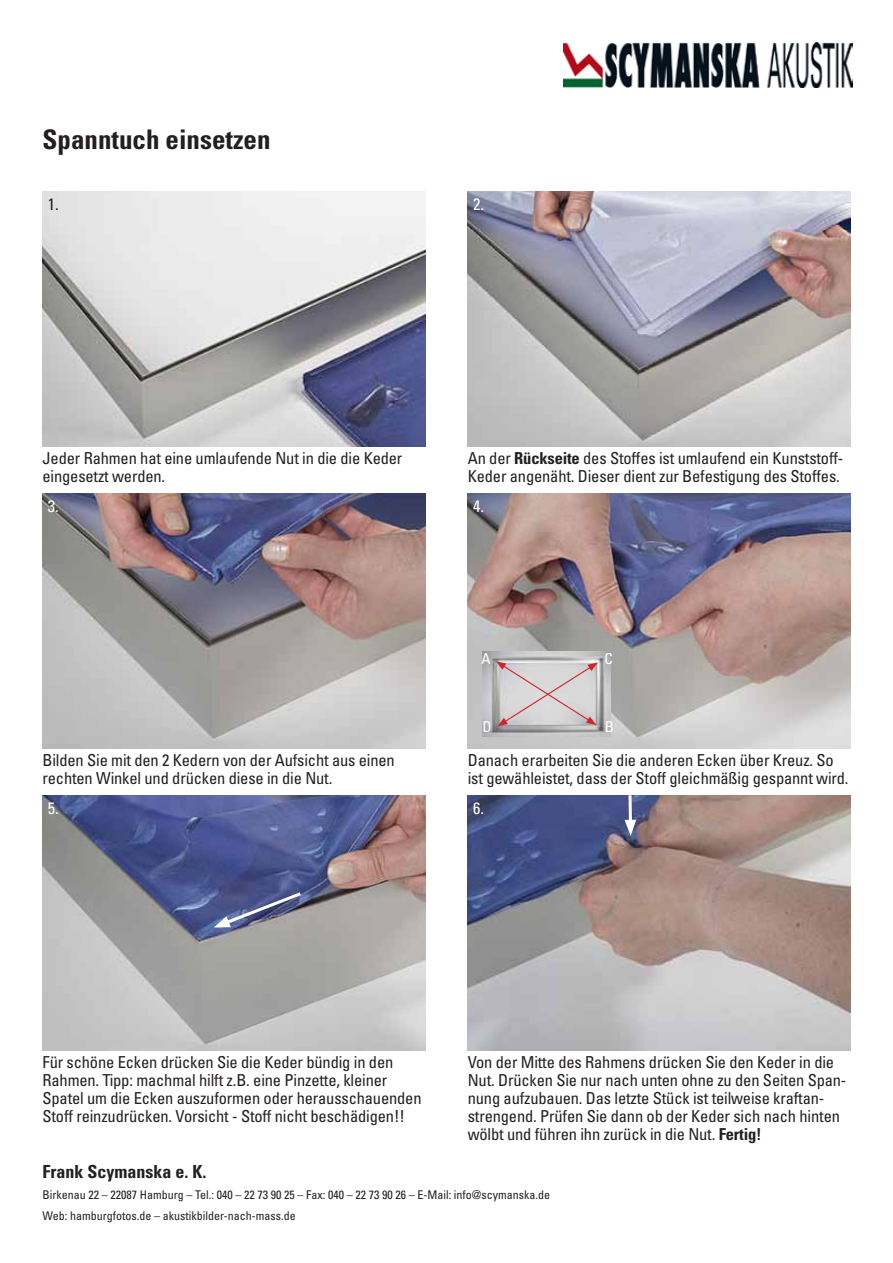
<style>
.page{position:relative;width:893px;height:1263px;background:#fff}
.page>*{position:absolute;margin:0;border:0;box-sizing:border-box;transform-origin:0 0}
.t1{font:700 condensed 27px "Univers LT";color:#231f20}
.t2{font:700 condensed 18px "Univers LT";color:#231f20}
.t3{font:condensed 16.5px/18px "Univers LT";letter-spacing:-.01em;color:#231f20}
.t4{font:condensed 16.5px "Univers LT";color:#fff}
.t5{font:condensed 15px "Univers LT";color:#fff}
.t6{font:condensed 12px/21px "Univers LT";color:#231f20}
.s1{font-weight:700}
</style>
<div class="page">
<img style="left:43px;top:191px;width:382px;height:255px">
<img style="left:564px;top:43px;width:289px;height:44px">
<img style="left:468px;top:191px;width:382px;height:255px">
<img style="left:43px;top:493px;width:382px;height:255px">
<img style="left:468px;top:493px;width:382px;height:255px">
<img style="left:43px;top:795px;width:382px;height:255px">
<img style="left:468px;top:795px;width:382px;height:255px">
<img style="left:483px;top:652px;width:127px;height:85px">
<svg style="left:496px;top:661px;width:102px;height:65px;background:#d3c9ca"></svg>
<svg style="left:214px;top:890px;width:90px;height:38px;background:#6d7396"></svg>
<svg style="left:625px;top:795px;width:11px;height:41px"></svg>
<h1 class="t1" style="left:43px;top:123px;width:230px">Spanntuch einsetzen</h1>
<p class="t3" style="left:48px;top:195px;width:12px">1.</p>
<p class="t4" style="left:473px;top:194px;width:12px">2.</p>
<p class="t3" style="left:43px;top:449px;width:361px">Jeder Rahmen hat eine umlaufende Nut in die die Keder eingesetzt werden.</p>
<p class="t4" style="left:48px;top:495px;width:12px">3.</p>
<p class="t3" style="left:468px;top:449px;width:377px">An der <span class="s1">Rückseite</span> des Stoffes ist umlaufend ein Kunststoff-<br>Keder angenäht. Dieser dient zur Befestigung des Stoffes.</p>
<p class="t4" style="left:473px;top:495px;width:12px">4.</p>
<p class="t5" style="left:482px;top:649px;width:11px">A</p>
<p class="t5" style="left:604px;top:649px;width:10px">C</p>
<p class="t5" style="left:483px;top:717px;width:11px">D</p>
<p class="t5" style="left:605px;top:717px;width:11px">B</p>
<p class="t3" style="left:43px;top:751px;width:354px">Bilden Sie mit den 2 Kedern von der Aufsicht aus einen rechten Winkel und drücken diese in die Nut.</p>
<p class="t3" style="left:468px;top:751px;width:382px">Danach erarbeiten Sie die anderen Ecken über Kreuz. So ist gewähleistet, dass der Stoff gleichmäßig gespannt wird.</p>
<p class="t4" style="left:48px;top:797px;width:12px">5.</p>
<p class="t4" style="left:473px;top:797px;width:12px">6.</p>
<p class="t3" style="left:43px;top:1053px;width:381px">Für schöne Ecken drücken Sie die Keder bündig in den Rahmen. Tipp: machmal hilft z.B. eine Pinzette, kleiner Spatel um die Ecken auszuformen oder herausschauenden Stoff reinzudrücken. Vorsicht - Stoff nicht beschädigen!!</p>
<p class="t3" style="left:468px;top:1053px;width:380px">Von der Mitte des Rahmens drücken Sie den Keder in die Nut. Drücken Sie nur nach unten ohne zu den Seiten Span&shy;nung aufzubauen. Das letzte Stück ist teilweise kraftan&shy;strengend. Prüfen Sie dann ob der Keder sich nach hinten wölbt und führen ihn zurück in die Nut. <span class="s1">Fertig!</span></p>
<p class="t2" style="left:43px;top:1161px;width:165px">Frank Scymanska e. K.</p>
<p class="t6" style="left:43px;top:1184px;width:509px">Birkenau 22 – 22087 Hamburg – Tel.: 040 – 22 73 90 25 – Fax: 040 – 22 73 90 26 – E-Mail: info@scymanska.de<br>Web: hamburgfotos.de – akustikbilder-nach-mass.de</p>
</div>
